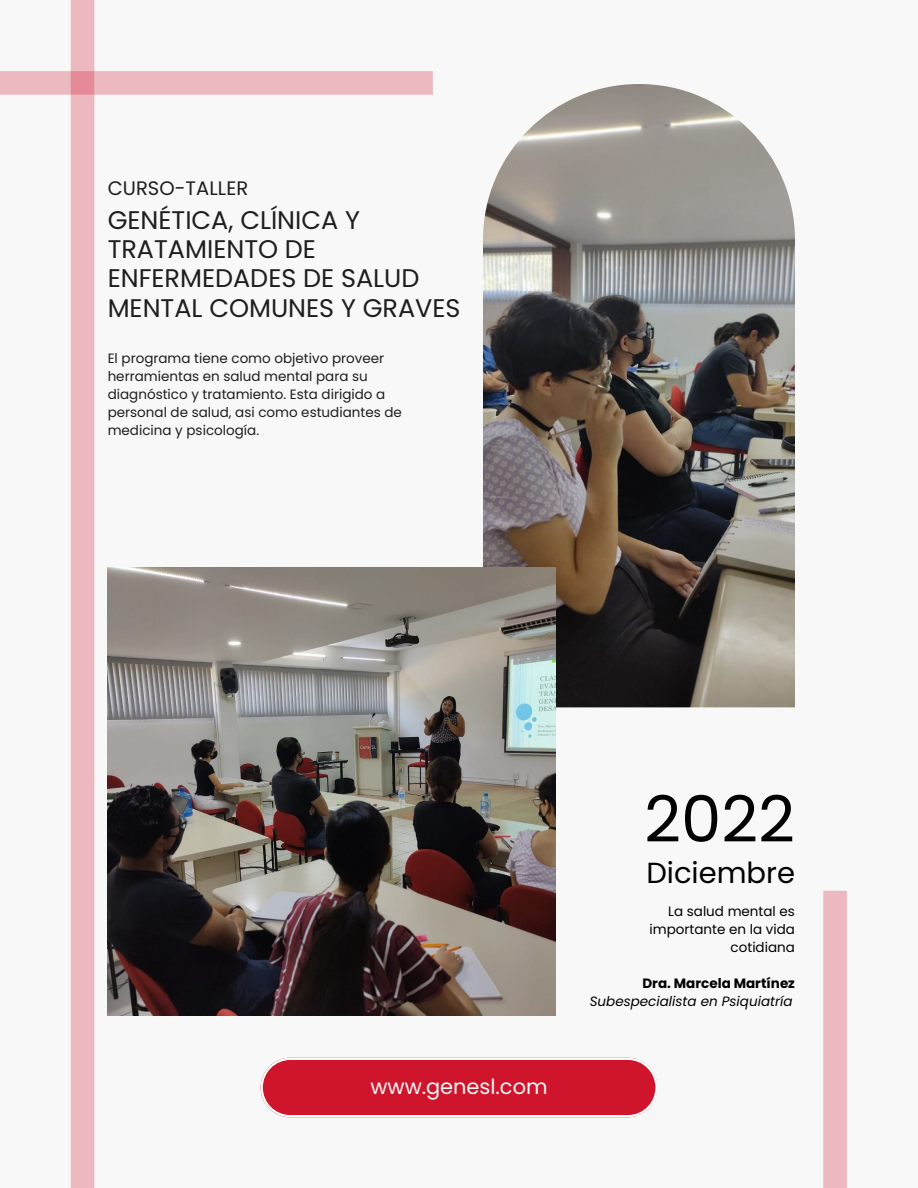
<style>
.page{position:relative;width:918px;height:1188px;background:#f8f8f8}
.page>*{position:absolute;margin:0;border:0;box-sizing:border-box;transform-origin:0 0}
.t1{font:64.05px "Poppins";color:#000}
.t2{font:28.95px "Poppins";color:#000}
.t3{font:25.5px/29.2px "Poppins";color:#1e1e1e}
.t4{font:20.85px "Poppins";color:#f8f8f8}
.t5{font:19.5px "Poppins";letter-spacing:.005em;color:#1e1e1e}
.t6{font:13.5px/18px "Poppins";color:#1e1e1e}
.t7{font:13.5px/18px "Poppins";color:#000;text-align:right}
.t8{font:italic 13.5px "Poppins";color:#000}
.t9{font:700 13.5px "Poppins";color:#000}
</style>
<div class="page">
<img style="left:483px;top:84px;width:312px;height:623px">
<img style="left:108px;top:567px;width:448px;height:448px">
<svg style="left:261px;top:1058px;width:396px;height:59px;background:#d32c41"></svg>
<div style="left:0;top:71px;width:433px;height:24px;background:#ecb9c0"></div>
<div style="left:71px;top:0;width:23px;height:1188px;background:#ecb9c0"></div>
<div style="left:823px;top:891px;width:24px;height:297px;background:#ecb9c0"></div>
<p class="t5" style="left:108px;top:175px;width:142px">CURSO-TALLER</p>
<p class="t3" style="left:108px;top:205px;width:354px">GENÉTICA, CLÍNICA Y<br>TRATAMIENTO DE<br>ENFERMEDADES DE SALUD<br>MENTAL COMUNES Y GRAVES</p>
<p class="t6" style="left:108px;top:349px;width:296px">El programa tiene como objetivo proveer herramientas en salud mental para su diagnóstico y tratamiento. Esta dirigido a personal de salud, asi como estudiantes de medicina y psicología.</p>
<p class="t4" style="left:370px;top:1072px;width:179px">www.genesl.com</p>
<p class="t1" style="left:644px;top:775px;width:152px">2022</p>
<p class="t2" style="left:646px;top:853px;width:150px">Diciembre</p>
<p class="t7" style="left:650px;top:902px;width:147px">La salud mental es importante en la vida cotidiana</p>
<p class="t9" style="left:642px;top:974px;width:154px">Dra. Marcela Martínez</p>
<p class="t8" style="left:590px;top:992px;width:204px">Subespecialista en Psiquiatría</p>
</div>
